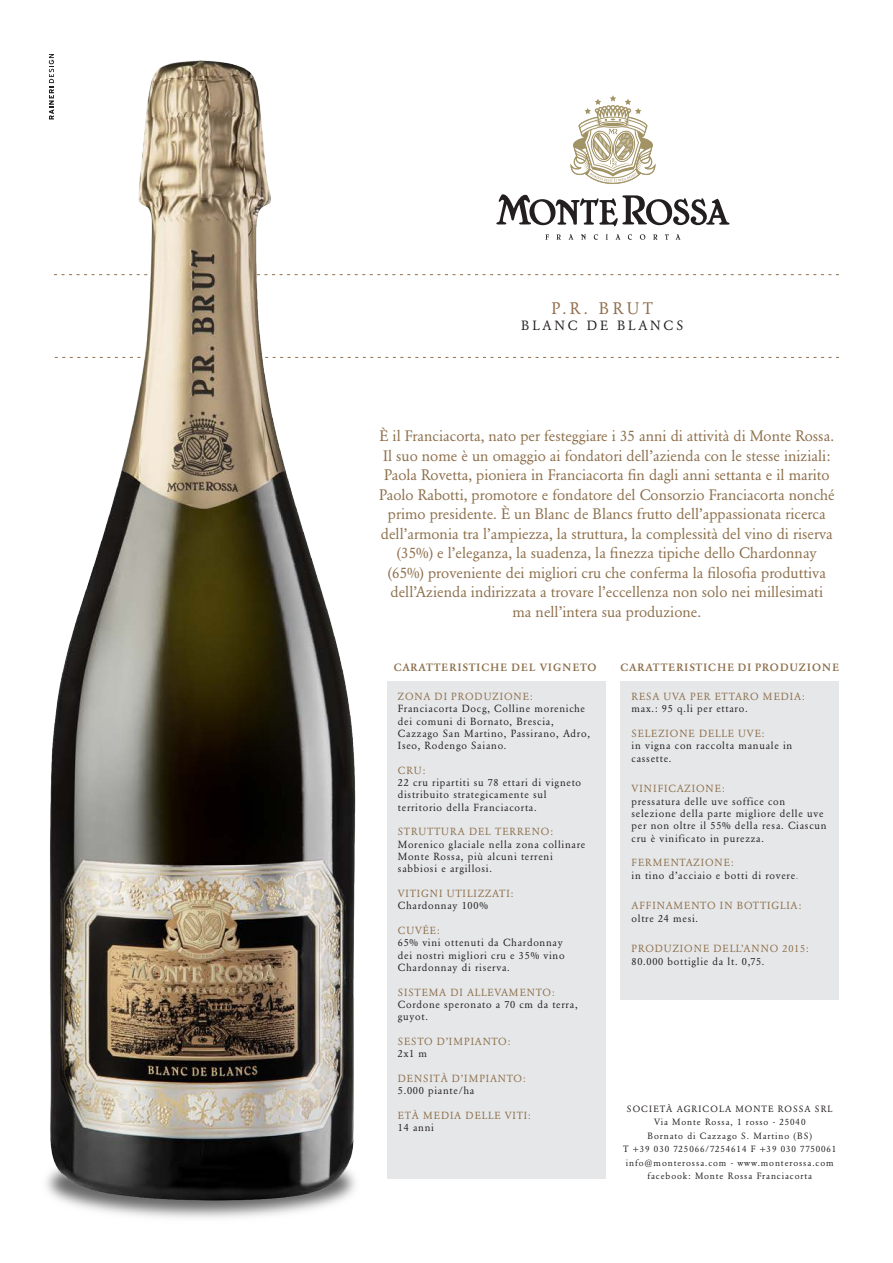
<style>
.page{position:relative;width:893px;height:1263px;background:#fff}
.page>*{position:absolute;margin:0;border:0;box-sizing:border-box;transform-origin:0 0}
.t1{font:16.5px "Garamond BE";color:#8f6e4c}
.t2{font:15px/19.5px "Garamond BE";color:#8d6f4b;text-align:center}
.t3{font:13.2px "Garamond BE";letter-spacing:.22em;color:#231f20}
.t4{font:500 10.5px "Garamond BE";letter-spacing:.09em;color:#8d6f4b}
.t5{font:10.2px/12.3px "Garamond BE";letter-spacing:.07em;color:#231f20}
.t6{font:10.2px "Garamond BE";letter-spacing:.09em;color:#8d6f4b}
.t7{font:10.2px "Garamond BE";letter-spacing:.07em;color:#8d6f4b}
.t8{font:9px/13.5px "Garamond BE";letter-spacing:.1em;color:#231f20;text-align:center}
.s1{color:#8d6f4b}
</style>
<div class="page">
<svg style="left:370px;top:357px;width:469px;height:1px"></svg>
<svg style="left:369px;top:274px;width:470px;height:1px"></svg>
<div style="left:387px;top:681px;width:218px;height:498px;background:#e6e7e9"></div>
<div style="left:621px;top:681px;width:218px;height:319px;background:#e6e7e9"></div>
<svg style="left:496px;top:95px;width:233px;height:145px"></svg>
<img style="left:46px;top:61px;width:320px;height:1157px">
<svg style="left:49px;top:54px;width:5px;height:65px"></svg>
<h1 class="t1" style="left:551px;top:299px;width:103px">P.R. BRUT</h1>
<p class="t3" style="left:521px;top:318px;width:164px">BLANC DE BLANCS</p>
<p class="t2" style="left:379px;top:427px;width:457px">È il Franciacorta, nato per festeggiare i 35 anni di attività di Monte Rossa.<br>Il suo nome è un omaggio ai fondatori dell’azienda con le stesse iniziali:<br>Paola Rovetta, pioniera in Franciacorta fin dagli anni settanta e il marito Paolo Rabotti, promotore e fondatore del Consorzio Franciacorta nonché primo presidente. È un Blanc de Blancs frutto dell’appassionata ricerca dell’armonia tra l’ampiezza, la struttura, la complessità del vino di riserva (35%) e l’eleganza, la suadenza, la finezza tipiche dello Chardonnay (65%) proveniente dei migliori cru che conferma la filosofia produttiva dell’Azienda indirizzata a trovare l’eccellenza non solo nei millesimati<br>ma nell’intera sua produzione.</p>
<p class="t4" style="left:394px;top:661px;width:204px">CARATTERISTICHE DEL VIGNETO</p>
<p class="t4" style="left:621px;top:661px;width:220px">CARATTERISTICHE DI PRODUZIONE</p>
<p class="t7" style="left:632px;top:690px;width:175px">RESA UVA PER ETTARO MEDIA:</p>
<p class="t5" style="left:632px;top:703px;width:118px">max.: 95 q.li per ettaro.</p>
<p class="t6" style="left:632px;top:727px;width:135px">SELEZIONE DELLE UVE:</p>
<p class="t5" style="left:632px;top:740px;width:162px">in vigna con raccolta manuale in cassette.</p>
<p class="t6" style="left:632px;top:783px;width:95px">VINIFICAZIONE:</p>
<p class="t5" style="left:632px;top:795px;width:197px">pressatura delle uve soffice con selezione della parte migliore delle uve per non oltre il 55% della resa. Ciascun cru è vinificato in purezza.</p>
<p class="t5" style="left:632px;top:857px;width:168px"><span class="s1">FERMENTAZIONE:<br></span>in tino d’acciaio e botti di rovere<span class="s1">.</span></p>
<p class="t7" style="left:632px;top:900px;width:171px">AFFINAMENTO IN BOTTIGLIA:</p>
<p class="t5" style="left:632px;top:912px;width:68px">oltre 24 mesi.</p>
<p class="t6" style="left:632px;top:943px;width:179px">PRODUZIONE DELL’ANNO 2015:</p>
<p class="t5" style="left:632px;top:955px;width:134px">80.000 bottiglie da lt. 0,75.</p>
<p class="t6" style="left:398px;top:690px;width:136px">ZONA DI PRODUZIONE:</p>
<p class="t5" style="left:398px;top:703px;width:194px">Franciacorta Docg, Colline moreniche dei comuni di Bornato, Brescia, Cazzago San Martino, Passirano, Adro, Iseo, Rodengo Saiano.</p>
<p class="t6" style="left:398px;top:764px;width:29px">CRU:</p>
<p class="t5" style="left:398px;top:776px;width:185px">22 cru ripartiti su 78 ettari di vigneto distribuito strategicamente sul territorio della Franciacorta.</p>
<p class="t6" style="left:398px;top:826px;width:157px">STRUTTURA DEL TERRENO:</p>
<p class="t5" style="left:398px;top:838px;width:189px">Morenico glaciale nella zona collinare<br>Monte Rossa, più alcuni terreni sabbiosi e argillosi.</p>
<p class="t7" style="left:398px;top:887px;width:117px">VITIGNI UTILIZZATI:</p>
<p class="t5" style="left:398px;top:900px;width:92px">Chardonnay 100%</p>
<p class="t6" style="left:398px;top:924px;width:43px">CUVÉE:</p>
<p class="t5" style="left:398px;top:937px;width:168px">65% vini ottenuti da Chardonnay dei nostri migliori cru e 35% vino<br>Chardonnay di riserva.</p>
<p class="t7" style="left:398px;top:986px;width:158px">SISTEMA DI ALLEVAMENTO:</p>
<p class="t5" style="left:398px;top:998px;width:181px">Cordone speronato a 70 cm da terra, guyot.</p>
<p class="t7" style="left:398px;top:1035px;width:114px">SESTO D’IMPIANTO:</p>
<p class="t5" style="left:398px;top:1047px;width:31px">2x1 m</p>
<p class="t6" style="left:398px;top:1072px;width:129px">DENSITÀ D’IMPIANTO:</p>
<p class="t5" style="left:398px;top:1084px;width:78px">5.000 piante/ha</p>
<p class="t7" style="left:398px;top:1109px;width:135px">ETÀ MEDIA DELLE VITI:</p>
<p class="t5" style="left:398px;top:1121px;width:38px">14 anni</p>
<p class="t8" style="left:623px;top:1102px;width:215px">SOCIETÀ AGRICOLA MONTE ROSSA SRL Via Monte Rossa, 1 rosso - 25040<br>Bornato di Cazzago S. Martino (BS)<br>T +39 030 725066/7254614 F +39 030 7750061 info@monterossa.com - www.monterossa.com facebook: Monte Rossa Franciacorta</p>
</div>
